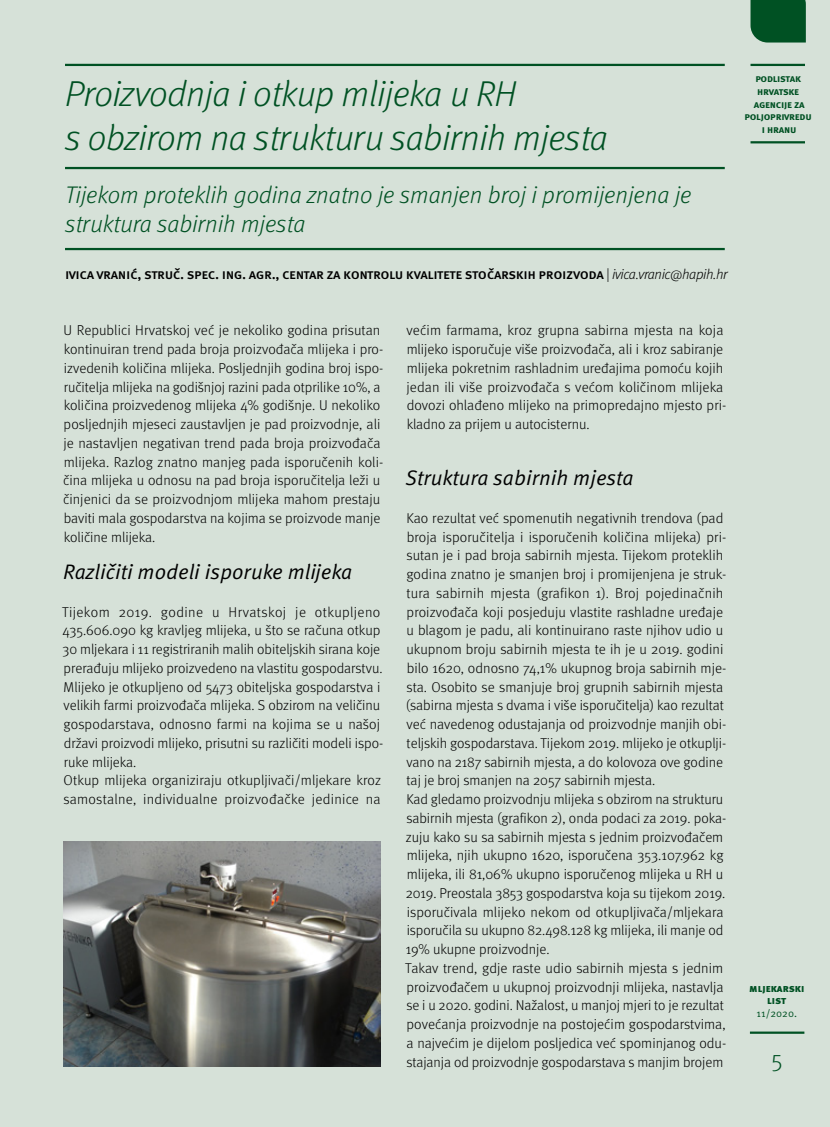
<style>
.page{position:relative;width:830px;height:1127px;background:#fff}
.page>*{position:absolute;margin:0;border:0;box-sizing:border-box;transform-origin:0 0}
.t1{font:italic 300 36px/43.2px "Meta Pro";letter-spacing:-.01em;color:#005123}
.t2{font:italic 300 24px/28.8px "Meta Pro";color:#005123}
.t3{font:300 24px "Meta Pro";color:#005123}
.t4{font:italic 21px "Meta Pro";color:#000}
.t5{font:300 14.25px/18.8px "Meta Pro";color:#000}
.t6{font:500 14.25px "Meta Pro";letter-spacing:-.03em;color:#000}
.t7{font:700 10.5px/12.6px "Meta Pro";letter-spacing:-.025em;color:#005123;text-align:center}
.t8{font:900 10.5px/12.6px "Meta Pro";color:#005123;text-align:center}
.t9{font:10.5px "Meta Pro";color:#005123}
.s1{font-weight:300}
.s2{font-weight:300;font-style:italic}
</style>
<div class="page">
<div style="left:0;top:0;width:829px;height:1127px;background:#d6e1d8"></div>
<hr style="left:750px;top:64px;width:54px;height:2px;background:#005123">
<hr style="left:750px;top:141px;width:54px;height:2px;background:#005123">
<div style="left:750px;top:0;width:55px;height:43px;background:#005123"></div>
<hr style="left:749px;top:1031px;width:55px;height:3px;background:#005123">
<hr style="left:65px;top:64px;width:659px;height:2px;background:#005123">
<hr style="left:65px;top:167px;width:659px;height:2px;background:#005123">
<hr style="left:65px;top:248px;width:659px;height:2px;background:#005123">
<img style="left:64px;top:842px;width:317px;height:224px">
<h1 class="t1" style="left:65px;top:70px;width:544px">Proizvodnja i otkup mlijeka u RH<br>s obzirom na strukturu sabirnih mjesta</h1>
<h2 class="t2" style="left:65px;top:179px;width:627px">Tijekom proteklih godina znatno je smanjen broj i promijenjena je struktura sabirnih mjesta</h2>
<p class="t6" style="left:65px;top:265px;width:664px">Ivica Vranić, struč. spec. ing. agr., Centar za kontrolu kvalitete stočarskih proizvoda <span class="s1">|</span> <span class="s2">ivica.vranic@hapih.hr</span></p>
<p class="t7" style="left:744px;top:73px;width:69px">podlistak<br>Hrvatske agencije za poljoprivredu i h ranu</p>
<p class="t5" style="left:63px;top:320px;width:322px">U Republici Hrvatskoj već je nekoliko godina prisutan kontinuiran trend pada broja proizvođača mlijeka i pro&shy;izvedenih količina mlijeka. Posljednjih godina broj ispo&shy;ručitelja mlijeka na godišnjoj razini pada otprilike 10%, a količina proizvedenog mlijeka 4% godišnje. U nekoliko posljednjih mjeseci zaustavljen je pad proizvodnje, ali je nastavljen negativan trend pada broja proizvođača mlijeka. Razlog znatno manjeg pada isporučenih koli&shy;čina mlijeka u odnosu na pad broja isporučitelja leži u činjenici da se proizvodnjom mlijeka mahom prestaju baviti mala gospodarstva na kojima se proizvode manje količine mlijeka.</p>
<h3 class="t4" style="left:63px;top:558px;width:290px">Različiti modeli isporuke mlijeka</h3>
<p class="t5" style="left:62px;top:601px;width:322px">Tijekom 2019. godine u Hrvatskoj je otkupljeno 435.606.090 kg kravljeg mlijeka, u što se računa otkup 30 mljekara i 11 registriranih malih obiteljskih sirana koje prerađuju mlijeko proizvedeno na vlastitu gospodarstvu.<br>Mlijeko je otkupljeno od 5473 obiteljska gospodarstva i velikih farmi proizvođača mlijeka. S obzirom na veličinu gospodarstava, odnosno farmi na kojima se u našoj državi proizvodi mlijeko, prisutni su različiti modeli ispo&shy;ruke mlijeka.<br>Otkup mlijeka organiziraju otkupljivači/mljekare kroz samostalne, individualne proizvođačke jedinice na</p>
<p class="t5" style="left:406px;top:320px;width:321px">većim farmama, kroz grupna sabirna mjesta na koja mlijeko isporučuje više proizvođača, ali i kroz sabiranje mlijeka pokretnim rashladnim uređajima pomoću kojih jedan ili više proizvođača s većom količinom mlijeka dovozi ohlađeno mlijeko na primopredajno mjesto pri&shy;kladno za prijem u autocisternu.</p>
<h3 class="t4" style="left:405px;top:465px;width:229px">Struktura sabirnih mjesta</h3>
<p class="t5" style="left:405px;top:508px;width:322px">Kao rezultat već spomenutih negativnih trendova (pad broja isporučitelja i isporučenih količina mlijeka) pri&shy;sutan je i pad broja sabirnih mjesta. Tijekom proteklih godina znatno je smanjen broj i promijenjena je struk&shy;tura sabirnih mjesta (grafikon 1). Broj pojedinačnih proizvođača koji posjeduju vlastite rashladne uređaje u blagom je padu, ali kontinuirano raste njihov udio u ukupnom broju sabirnih mjesta te ih je u 2019. godini bilo 1620, odnosno 74,1% ukupnog broja sabirnih mje&shy;sta. Osobito se smanjuje broj grupnih sabirnih mjesta (sabirna mjesta s dvama i više isporučitelja) kao rezultat već navedenog odustajanja od proizvodnje manjih obi&shy;teljskih gospodarstava. Tijekom 2019. mlijeko je otkuplji&shy;vano na 2187 sabirnih mjesta, a do kolovoza ove godine taj je broj smanjen na 2057 sabirnih mjesta.<br>Kad gledamo proizvodnju mlijeka s obzirom na strukturu sabirnih mjesta (grafikon 2), onda podaci za 2019. poka&shy;zuju kako su sa sabirnih mjesta s jednim proizvođačem mlijeka, njih ukupno 1620, isporučena 353.107.962 kg mlijeka, ili 81,06% ukupno isporučenog mlijeka u RH u 2019. Preostala 3853 gospodarstva koja su tijekom 2019. isporučivala mlijeko nekom od otkupljivača/mljekara isporučila su ukupno 82.498.128 kg mlijeka, ili manje od 19% ukupne proizvodnje.<br>Takav trend, gdje raste udio sabirnih mjesta s jednim proizvođačem u ukupnoj proizvodnji mlijeka, nastavlja se i u 2020. godini. Nažalost, u manjoj mjeri to je rezultat povećanja proizvodnje na postojećim gospodarstvima, a najvećim je dijelom posljedica već spominjanog odu&shy;stajanja od proizvodnje gospodarstava s manjim brojem</p>
<p class="t8" style="left:748px;top:982px;width:57px">Mljekarski list</p>
<p class="t9" style="left:756px;top:1007px;width:42px">11/2020.</p>
<h2 class="t3" style="left:771px;top:1041px;width:13px">5</h2>
</div>
